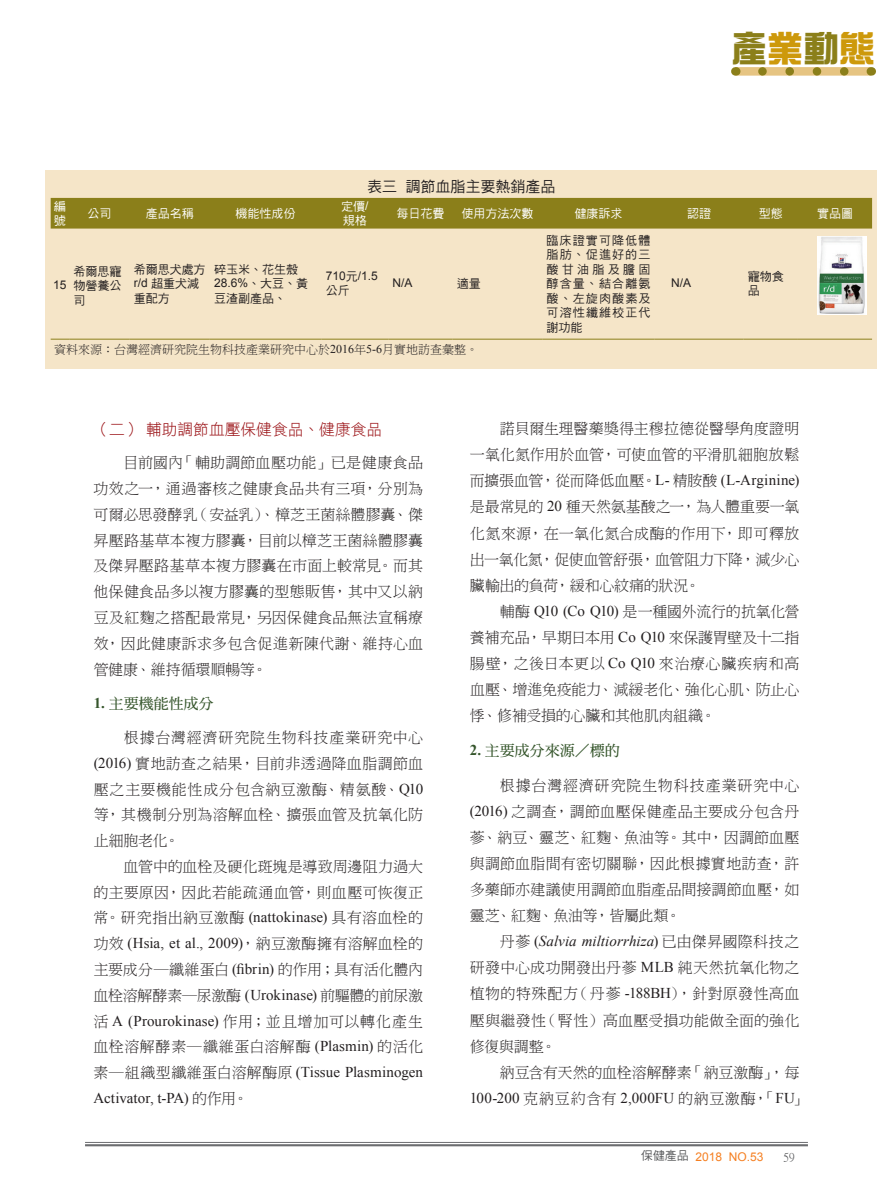
<style>
.page{position:relative;width:893px;height:1191px;background:#fff}
.page>*{position:absolute;margin:0;border:0;box-sizing:border-box;transform-origin:0 0}
.t1{font:36px "DF Zong Yi W9 WINP BF";color:#8b7f1a}
.t2{font:15.75px "DF Hei W3 WINP BF";color:#9b1317}
.t3{font:15px/26.1px "DF Ming W3 WIN BF";letter-spacing:.005em;color:#231f20;text-align:justify}
.t4{font:15px/25.8px "Times New Roman";letter-spacing:.005em;color:#231f20}
.t5{font:15px/25.8px "DF Ming W3 WIN BF";letter-spacing:-.015em;color:#231f20}
.t6{font:italic 15px "Times New Roman";letter-spacing:.005em;color:#231f20}
.t7{font:15px "DF Ming W3 WIN BF";letter-spacing:.04em;color:#231f20}
.t8{font:15px "DF Ming W7 WIN BF";color:#35552b}
.t9{font:15px "DF Hei W5 WIN BF";color:#231f20}
.t10{font:12px/14.4px "DF Hei W5 WINP BF";letter-spacing:.095em;color:#231f20;text-align:justify}
.t11{font:12px/14.4px "DF Hei W5 WINP BF";color:#fff}
.t12{font:12px "DF Ming W3 WIN BF";color:#231f20}
.t13{font:12px "Arial";color:#231f20}
.t14{font:12px/14.4px "DF Hei W5 WINP BF";letter-spacing:-.005em;color:#231f20}
.t15{font:12px "Arial";color:#f57f21}
.t16{font:12px "P Ming Li U";color:#57585a}
.s1{color:#cd990b}
.s2{font-family:"Arial"}
.s3{font-family:"DF Hei W5 WINP BF"}
.s4{font-family:"Times New Roman"}
.s5{font-family:"Times New Roman";font-weight:700}
.s6{font-family:"DF Ming W3 WIN BF"}
.s7{font-family:"DF Ming W3 WIN BF";font-style:normal}
.s8{font-style:normal}
.s9{font-family:"DF Hei W5 WIN BF";color:#57585a}
</style>
<div class="page">
<hr style="left:85px;top:1142px;width:723px;height:1px;background:#6c6d70">
<hr style="left:85px;top:1144px;width:723px;height:2px;background:#6c6d70">
<svg style="left:736px;top:67px;width:135px;height:9px"></svg>
<svg style="left:762px;top:67px;width:95px;height:9px"></svg>
<div style="left:45px;top:170px;width:832px;height:198px;background:#f5e5c8"></div>
<div style="left:51px;top:198px;width:821px;height:30px;background:#8b7f1a"></div>
<svg style="left:51px;top:339px;width:18px;height:1px"></svg>
<hr style="left:69px;top:339px;width:61px;height:1px;background:#8b7f1a">
<hr style="left:130px;top:339px;width:80px;height:1px;background:#8b7f1a">
<hr style="left:210px;top:339px;width:111px;height:1px;background:#8b7f1a">
<hr style="left:321px;top:339px;width:67px;height:1px;background:#8b7f1a">
<hr style="left:388px;top:339px;width:65px;height:1px;background:#8b7f1a">
<hr style="left:453px;top:339px;width:89px;height:1px;background:#8b7f1a">
<hr style="left:542px;top:339px;width:113px;height:1px;background:#8b7f1a">
<hr style="left:655px;top:339px;width:88px;height:1px;background:#8b7f1a">
<hr style="left:743px;top:339px;width:55px;height:1px;background:#8b7f1a">
<hr style="left:798px;top:339px;width:74px;height:1px;background:#8b7f1a">
<img style="left:818px;top:236px;width:48px;height:79px">
<p class="t9" style="left:367px;top:179px;width:190px">表三調節血脂主要熱銷產品</p>
<h1 class="t1" style="left:731px;top:30px;width:145px">產<span class="s1">業</span>動<span class="s1">態</span></h1>
<p class="t11" style="left:54px;top:199px;width:13px">編號</p>
<p class="t11" style="left:87px;top:206px;width:25px">公司</p>
<p class="t11" style="left:146px;top:206px;width:49px">產品名稱</p>
<p class="t11" style="left:236px;top:206px;width:62px">機能性成份</p>
<p class="t11" style="left:341px;top:199px;width:29px">定價<span class="s2">/</span>規格</p>
<p class="t11" style="left:396px;top:206px;width:49px">每日花費</p>
<p class="t11" style="left:461px;top:206px;width:73px">使用方法次數</p>
<p class="t11" style="left:574px;top:206px;width:49px">健康訴求</p>
<p class="t11" style="left:687px;top:206px;width:25px">認證</p>
<p class="t11" style="left:759px;top:206px;width:25px">型態</p>
<p class="t11" style="left:817px;top:206px;width:37px">實品圖</p>
<p class="t10" style="left:73px;top:264px;width:50px">希爾思寵物營養公司</p>
<p class="t14" style="left:134px;top:262px;width:73px">希爾思犬處方<span class="s2">r/d</span> 超重犬減重配方</p>
<p class="t10" style="left:214px;top:262px;width:85px">碎玉米、花生殼</p>
<p class="t13" style="left:214px;top:275px;width:96px">28.6%<span class="s3">、大豆、黃</span></p>
<p class="t10" style="left:214px;top:291px;width:73px">豆渣副產品、</p>
<p class="t13" style="left:53px;top:276px;width:15px">15</p>
<p class="t13" style="left:326px;top:268px;width:54px">710<span class="s3">元</span>/1.5</p>
<p class="t10" style="left:326px;top:284px;width:25px">公斤</p>
<p class="t13" style="left:393px;top:275px;width:22px">N/A</p>
<p class="t10" style="left:457px;top:276px;width:25px">適量</p>
<p class="t12" style="left:54px;top:344px;width:425px">資料來源：台灣經濟研究院生物科技產業研究中心於<span class="s4">2016</span>年<span class="s4">5-6</span>月實地訪查彙整。</p>
<p class="t10" style="left:546px;top:233px;width:105px">臨床證實可降低體脂肪、促進好的三酸甘油脂及膽固醇含量、結合離氨酸、左旋肉酸素及可溶性纖維校正代謝功能</p>
<p class="t13" style="left:671px;top:275px;width:22px">N/A</p>
<p class="t10" style="left:748px;top:269px;width:37px">寵物食品</p>
<p class="t2" style="left:94px;top:421px;width:290px">（二） 輔助調節血壓保健食品、健康食品</p>
<p class="t3" style="left:94px;top:450px;width:331px;text-indent:30px">目前國內「輔助調節血壓功能」已是健康食品功效之一，通過審核之健康食品共有三項，分別為可爾必思發酵乳（安益乳）、樟芝王菌絲體膠囊、傑昇壓路基草本複方膠囊，目前以樟芝王菌絲體膠囊及傑昇壓路基草本複方膠囊在市面上較常見。而其他保健食品多以複方膠囊的型態販售，其中又以納豆及紅麴之搭配最常見，另因保健食品無法宣稱療效，因此健康訴求多包含促進新陳代謝、維持心血管健康、維持循環順暢等。</p>
<p class="t8" style="left:94px;top:696px;width:121px"><span class="s5">1.</span> 主要機能性成分</p>
<p class="t3" style="left:94px;top:724px;width:331px;text-indent:30px">根據台灣經濟研究院生物科技產業研究中心<span class="s4">(2016)</span> 實地訪查之結果，目前非透過降血脂調節血壓之主要機能性成分包含納豆激酶、精氨酸、<span class="s4">Q10</span>等，其機制分別為溶解血栓、擴張血管及抗氧化防止細胞老化。</p>
<p class="t3" style="left:94px;top:853px;width:331px;text-indent:30px">血管中的血栓及硬化斑塊是導致周邊阻力過大的主要原因，因此若能疏通血管，則血壓可恢復正常。研究指出納豆激酶 <span class="s4">(nattokinase)</span> 具有溶血栓的</p>
<p class="t4" style="left:94px;top:930px;width:331px"><span class="s6">功效</span> (Hsia, et al., 2009)<span class="s6">，納豆激酶擁有溶解血栓的</span></p>
<p class="t5" style="left:94px;top:956px;width:331px">主要成分―纖維蛋白 <span class="s4">(fibrin)</span> 的作用；具有活化體內血栓溶解酵素―尿激酶 <span class="s4">(Urokinase)</span> 前驅體的前尿激</p>
<p class="t4" style="left:94px;top:1007px;width:331px"><span class="s6">活</span> A (Prourokinase) <span class="s6">作用；並且增加可以轉化產生</span></p>
<p class="t7" style="left:94px;top:1039px;width:331px">血栓溶解酵素―纖維蛋白溶解酶 <span class="s4">(Plasmin)</span> 的活化</p>
<p class="t4" style="left:94px;top:1059px;width:331px"><span class="s6">素―組織型纖維蛋白溶解酶原</span> (Tissue Plasminogen<br>Activator, t-PA) <span class="s6">的作用。</span></p>
<p class="t3" style="left:470px;top:415px;width:331px;text-indent:30px">諾貝爾生理醫藥獎得主穆拉德從醫學角度證明一氧化氮作用於血管，可使血管的平滑肌細胞放鬆而擴張血管，從而降低血壓。<span class="s4">L-</span> 精胺酸 <span class="s4">(L-Arginine)</span>是最常見的 <span class="s4">20</span> 種天然氨基酸之一，為人體重要一氧化氮來源，在一氧化氮合成酶的作用下，即可釋放出一氧化氮，促使血管舒張，血管阻力下降，減少心臟輸出的負荷，緩和心紋痛的狀況。</p>
<p class="t3" style="left:470px;top:598px;width:331px;text-indent:30px">輔酶 <span class="s4">Q10 (Co Q10)</span> 是一種國外流行的抗氧化營養補充品，早期日本用 <span class="s4">Co Q10</span> 來保護胃壁及十二指腸壁，之後日本更以 <span class="s4">Co Q10</span> 來治療心臟疾病和高血壓、增進免疫能力、減緩老化、強化心肌、防止心悸、修補受損的心臟和其他肌肉組織。</p>
<p class="t8" style="left:470px;top:743px;width:151px"><span class="s5">2.</span> 主要成分來源／標的</p>
<p class="t3" style="left:470px;top:772px;width:331px;text-indent:30px">根據台灣經濟研究院生物科技產業研究中心<span class="s4">(2016)</span> 之調查，調節血壓保健產品主要成分包含丹蔘、納豆、靈芝、紅麴、魚油等。其中，因調節血壓與調節血脂間有密切關聯，因此根據實地訪查，許多藥師亦建議使用調節血脂產品間接調節血壓，如靈芝、紅麴、魚油等，皆屬此類。</p>
<p class="t6" style="left:500px;top:931px;width:301px"><span class="s7">丹蔘</span> <span class="s8">(</span>Salvia miltiorrhiza<span class="s8">)</span> <span class="s7">已由傑昇國際科技之</span></p>
<p class="t3" style="left:470px;top:954px;width:331px">研發中心成功開發出丹蔘 <span class="s4">MLB</span> 純天然抗氧化物之植物的特殊配方（丹蔘 <span class="s4">-188BH</span>），針對原發性高血壓與繼發性（腎性）高血壓受損功能做全面的強化修復與調整。</p>
<p class="t3" style="left:500px;top:1059px;width:301px">納豆含有天然的血栓溶解酵素「納豆激酶」，每</p>
<p class="t4" style="left:470px;top:1084px;width:339px">100-200 <span class="s6">克納豆約含有</span> 2,000FU <span class="s6">的納豆激酶，「</span>FU<span class="s6">」</span></p>
<p class="t15" style="left:641px;top:1148px;width:124px"><span class="s9">保健產品</span> 2018 NO.53</p>
<p class="t16" style="left:783px;top:1151px;width:13px">59</p>
</div>
